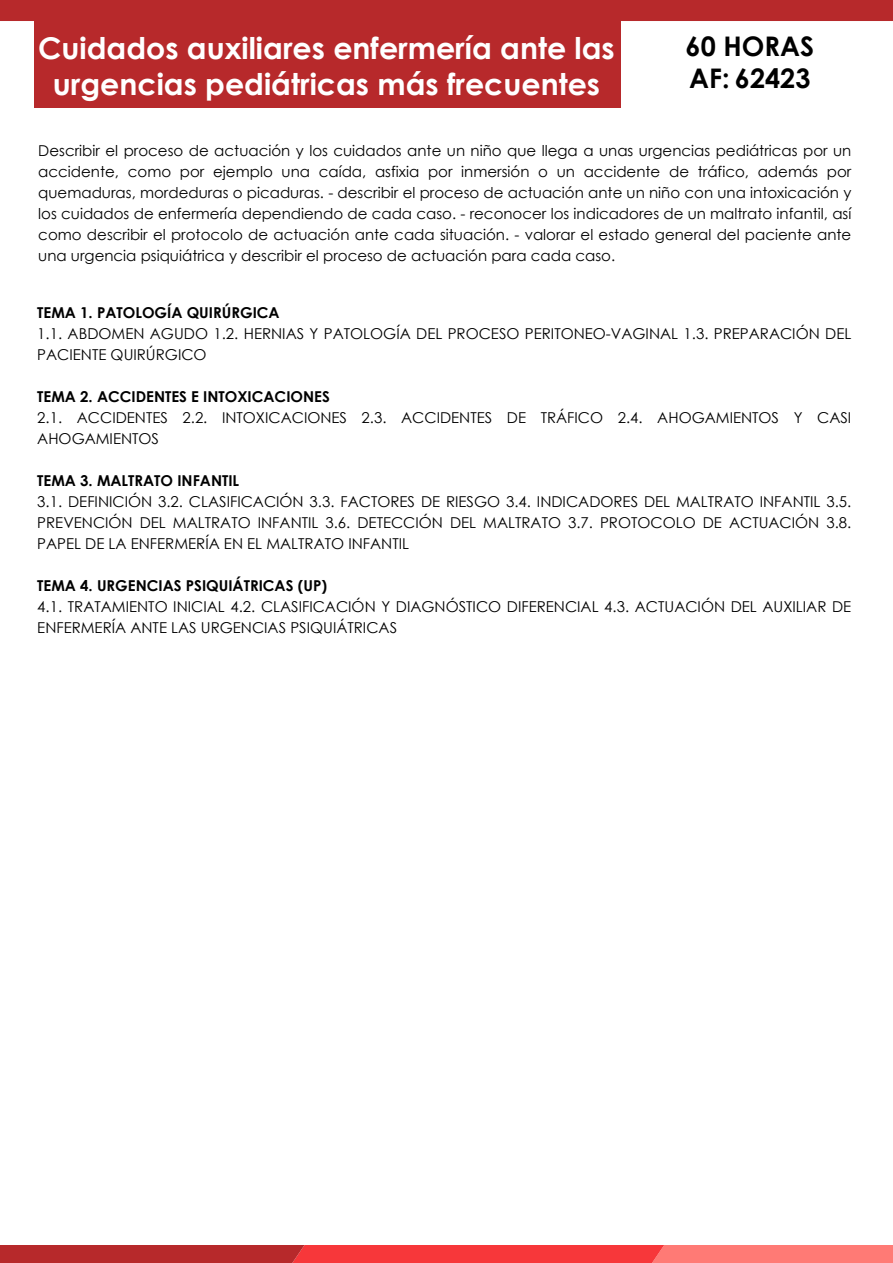
<style>
.page{position:relative;width:893px;height:1263px;background:#fff}
.page>*{position:absolute;margin:0;border:0;box-sizing:border-box;transform-origin:0 0}
.t1{font:700 30px/36px "Century Gothic";color:#fff;text-align:center}
.t2{font:700 27px/32.4px "Century Gothic";color:#000}
.t3{font:15px/21px "Century Gothic";color:#000}
.t4{font:700 15px "Century Gothic";color:#000}
</style>
<div class="page">
<div style="left:0;top:0;width:893px;height:21px;background:#b7292b"></div>
<div style="left:34px;top:0;width:586px;height:107px;background:#b7292b"></div>
<svg style="left:0;top:1245px;width:893px;height:18px;background:#e34444"></svg>
<h1 class="t1" style="left:38px;top:29px;width:578px">Cuidados auxiliares enfermería ante las urgencias pediátricas más frecuentes</h1>
<h2 class="t2" style="left:685px;top:29px;width:130px">60 HORAS<br>AF: 62423</h2>
<p class="t3" style="left:38px;top:139px;width:815px;text-align:justify">Describir el proceso de actuación y los cuidados ante un niño que llega a unas urgencias pediátricas por un accidente, como por ejemplo una caída, asfixia por inmersión o un accidente de tráfico, además por quemaduras, mordeduras o picaduras. - describir el proceso de actuación ante un niño con una intoxicación y los cuidados de enfermería dependiendo de cada caso. - reconocer los indicadores de un maltrato infantil, así como describir el protocolo de actuación ante cada situación. - valorar el estado general del paciente ante una urgencia psiquiátrica y describir el proceso de actuación para cada caso.</p>
<p class="t4" style="left:37px;top:301px;width:244px">TEMA 1. PATOLOGÍA QUIRÚRGICA</p>
<p class="t3" style="left:37px;top:323px;width:815px">1.1. ABDOMEN AGUDO 1.2. HERNIAS Y PATOLOGÍA DEL PROCESO PERITONEO-VAGINAL 1.3. PREPARACIÓN DEL<br>PACIENTE QUIRÚRGICO</p>
<p class="t4" style="left:37px;top:385px;width:294px">TEMA 2. ACCIDENTES E INTOXICACIONES</p>
<p class="t3" style="left:37px;top:407px;width:815px">2.1. ACCIDENTES 2.2. INTOXICACIONES 2.3. ACCIDENTES DE TRÁFICO 2.4. AHOGAMIENTOS Y CASI<br>AHOGAMIENTOS</p>
<p class="t4" style="left:37px;top:469px;width:203px">TEMA 3. MALTRATO INFANTIL</p>
<p class="t3" style="left:37px;top:491px;width:815px;text-align:justify">3.1. DEFINICIÓN 3.2. CLASIFICACIÓN 3.3. FACTORES DE RIESGO 3.4. INDICADORES DEL MALTRATO INFANTIL 3.5.<br>PREVENCIÓN DEL MALTRATO INFANTIL 3.6. DETECCIÓN DEL MALTRATO 3.7. PROTOCOLO DE ACTUACIÓN 3.8.<br>PAPEL DE LA ENFERMERÍA EN EL MALTRATO INFANTIL</p>
<p class="t4" style="left:37px;top:574px;width:291px">TEMA 4. URGENCIAS PSIQUIÁTRICAS (UP)</p>
<p class="t3" style="left:37px;top:596px;width:815px">4.1. TRATAMIENTO INICIAL 4.2. CLASIFICACIÓN Y DIAGNÓSTICO DIFERENCIAL 4.3. ACTUACIÓN DEL AUXILIAR DE<br>ENFERMERÍA ANTE LAS URGENCIAS PSIQUIÁTRICAS</p>
</div>
